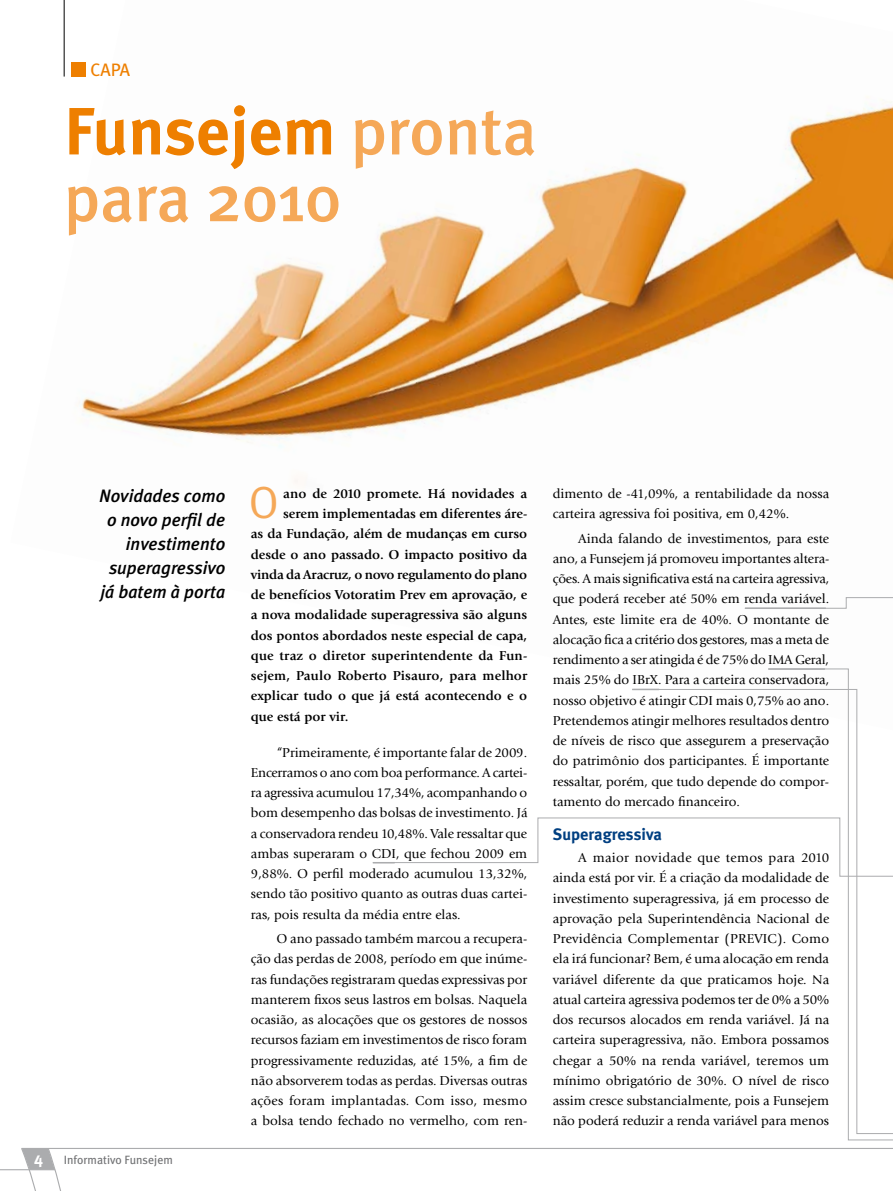
<style>
.page{position:relative;width:893px;height:1191px;background:#fff}
.page>*{position:absolute;margin:0;border:0;box-sizing:border-box;transform-origin:0 0}
.t1{font:500 66.75px/66.8px "Meta Plus";color:#f5a858}
.t2{font:45px "Meta Plus Normal";color:#f5a858}
.t3{font:italic 500 18px/24px "Meta Plus";color:#000;text-align:right}
.t4{font:18px "Meta Plus";color:#ee7f00}
.t5{font:700 16.5px "Meta Plus";color:#003f81}
.t6{font:13.5px/20.2px "Giovanni";color:#000;text-align:justify}
.t7{font:700 13.5px "Giovanni";color:#000}
.t8{font:12px "Meta Plus";color:#707173}
.s1{font-weight:700;color:#ee7f00}
.s2{font-weight:700;font-size:16.5px;color:#fff}
</style>
<div class="page">
<img style="left:63px;top:0;width:830px;height:483px">
<svg style="left:20px;top:1148px;width:41px;height:43px"></svg>
<hr style="left:0;top:1169px;width:55px;height:1px;background:#abacae">
<hr style="left:22px;top:1147px;width:871px;height:2px;background:#abacae">
<div style="left:71px;top:62px;width:15px;height:15px;background:#ee7f00"></div>
<hr style="left:64px;top:0;width:1px;height:77px;background:#000">
<svg style="left:744px;top:597px;width:149px;height:12px"></svg>
<hr style="left:745px;top:607px;width:81px;height:2px;background:#abacae">
<hr style="left:632px;top:688px;width:27px;height:2px;background:#abacae">
<svg style="left:768px;top:668px;width:125px;height:472px"></svg>
<hr style="left:768px;top:668px;width:57px;height:2px;background:#abacae">
<svg style="left:372px;top:817px;width:521px;height:60px"></svg>
<h3 class="t4" style="left:90px;top:59px;width:41px">CAPA</h3>
<h1 class="t1" style="left:64px;top:97px;width:474px"><span class="s1">Funsejem</span> pronta para 2010</h1>
<h3 class="t3" style="left:99px;top:483px;width:128px">Novidades como o novo perfil de investimento superagressivo já batem à porta</h3>
<p class="t8" style="left:34px;top:1152px;width:140px"><span class="s2">4</span> Informativo Funsejem</p>
<h2 class="t2" style="left:249px;top:477px;width:32px">O</h2>
<p class="t7" style="left:283px;top:485px;width:246px">ano de 2010 promete. Há novidades a</p>
<p class="t7" style="left:283px;top:506px;width:246px">serem implementadas em diferentes áre-</p>
<p class="t7" style="left:251px;top:526px;width:278px">as da Fundação, além de mudanças em curso</p>
<p class="t7" style="left:251px;top:546px;width:278px">desde o ano passado. O impacto positivo da</p>
<p class="t7" style="left:251px;top:566px;width:278px">vinda da Aracruz, o novo regulamento do plano</p>
<p class="t7" style="left:251px;top:587px;width:278px">de benefícios Votoratim Prev em aprovação, e</p>
<p class="t7" style="left:251px;top:607px;width:278px">a nova modalidade superagressiva são alguns</p>
<p class="t7" style="left:251px;top:627px;width:278px">dos pontos abordados neste especial de capa,</p>
<p class="t7" style="left:251px;top:647px;width:278px">que traz o diretor superintendente da Fun-</p>
<p class="t7" style="left:251px;top:668px;width:278px">sejem, Paulo Roberto Pisauro, para melhor</p>
<p class="t7" style="left:251px;top:688px;width:278px">explicar tudo o que já está acontecendo e o</p>
<p class="t7" style="left:251px;top:708px;width:99px">que está por vir.</p>
<p class="t6" style="left:251px;top:742px;width:278px;text-indent:26px">“Primeiramente, é importante falar de 2009.<br>Encerramos o ano com boa performance. A cartei&shy;ra agressiva acumulou 17,34%, acompanhando o bom desempenho das bolsas de investimento. Já a conservadora rendeu 10,48%. Vale ressaltar que ambas superaram o CDI, que fechou 2009 em 9,88%. O perfil moderado acumulou 13,32%, sendo tão positivo quanto as outras duas cartei&shy;ras, pois resulta da média entre elas.</p>
<p class="t6" style="left:251px;top:928px;width:278px;text-indent:26px">O ano passado também marcou a recupera&shy;ção das perdas de 2008, período em que inúme&shy;ras fundações registraram quedas expressivas por manterem fixos seus lastros em bolsas. Naquela ocasião, as alocações que os gestores de nossos recursos faziam em investimentos de risco foram progressivamente reduzidas, até 15%, a fim de não absorverem todas as perdas. Diversas outras ações foram implantadas. Com isso, mesmo a bolsa tendo fechado no vermelho, com ren-</p>
<p class="t6" style="left:553px;top:483px;width:278px">dimento de -41,09%, a rentabilidade da nossa carteira agressiva foi positiva, em 0,42%.</p>
<p class="t6" style="left:553px;top:528px;width:278px;text-indent:26px">Ainda falando de investimentos, para este ano, a Funsejem já promoveu importantes altera&shy;ções. A mais significativa está na carteira agressiva, que poderá receber até 50% em renda variável.<br>Antes, este limite era de 40%. O montante de alocação fica a critério dos gestores, mas a meta de rendimento a ser atingida é de 75% do IMA Geral, mais 25% do IBrX. Para a carteira conservadora, nosso objetivo é atingir CDI mais 0,75% ao ano.<br>Pretendemos atingir melhores resultados dentro de níveis de risco que assegurem a preservação do patrimônio dos participantes. É importante ressaltar, porém, que tudo depende do compor&shy;tamento do mercado financeiro.</p>
<p class="t5" style="left:553px;top:824px;width:111px">Superagressiva</p>
<p class="t6" style="left:553px;top:847px;width:278px;text-indent:26px">A maior novidade que temos para 2010 ainda está por vir. É a criação da modalidade de investimento superagressiva, já em processo de aprovação pela Superintendência Nacional de Previdência Complementar (PREVIC). Como ela irá funcionar? Bem, é uma alocação em renda variável diferente da que praticamos hoje. Na atual carteira agressiva podemos ter de 0% a 50% dos recursos alocados em renda variável. Já na carteira superagressiva, não. Embora possamos chegar a 50% na renda variável, teremos um mínimo obrigatório de 30%. O nível de risco assim cresce substancialmente, pois a Funsejem não poderá reduzir a renda variável para menos</p>
</div>
